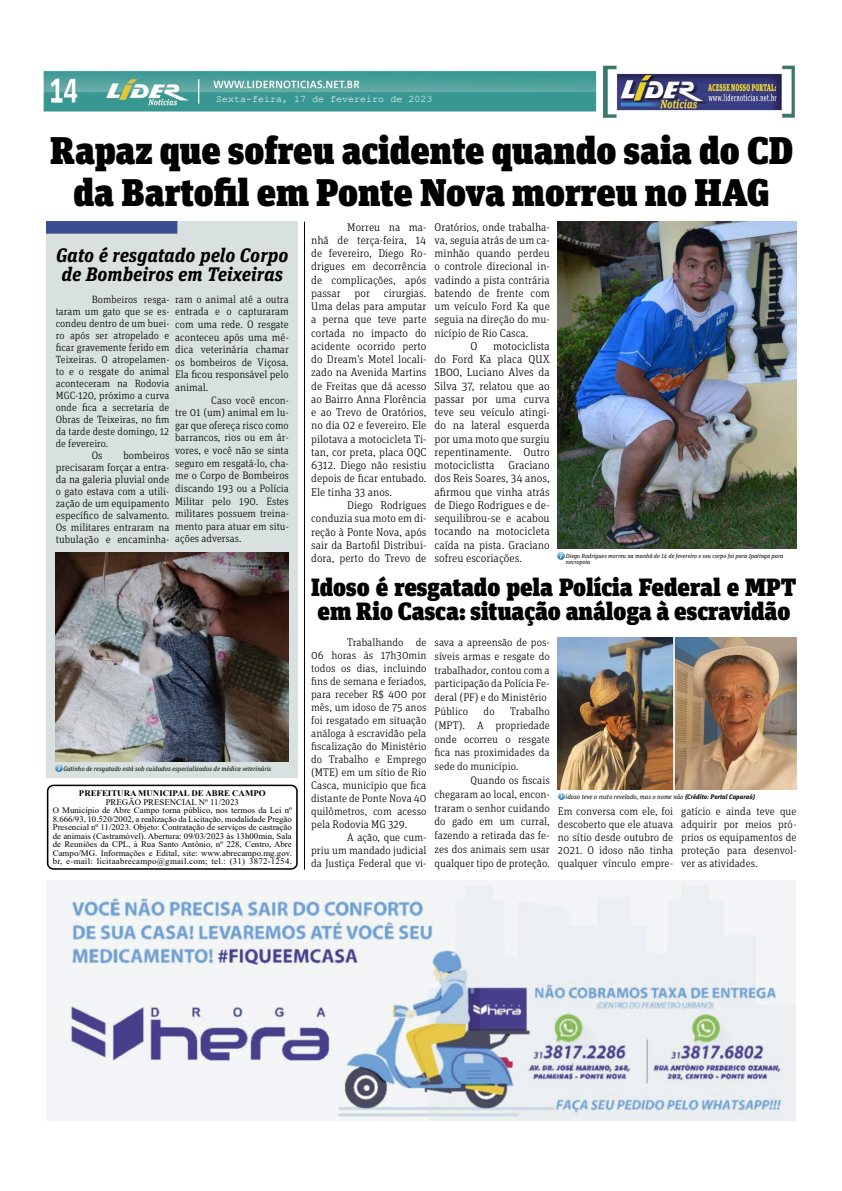
<style>
.page{position:relative;width:842px;height:1191px;background:#fff}
.page>*{position:absolute;margin:0;border:0;box-sizing:border-box;transform-origin:0 0}
.t1{font:900 38.5px/42px "Unit Slab Pro";color:#000;text-align:center}
.t2{font:900 25px/24px "Unit Slab Pro";color:#000}
.t3{font:italic 700 19.5px/19px "Unit Slab Pro";color:#000}
.t4{font:300 11.5px/13.2px "Unit Slab Pro";color:#000;text-align:justify}
.t5{font:300 11.3px/13.3px "Unit Slab Pro";color:#000;text-align:justify}
.t6{font:300 11px/13px "Unit Slab Pro";color:#000;text-align:justify}
.t7{font:300 10.8px/12px "Unit Slab Pro";color:#000;text-align:justify}
.t8{font:300 10.7px/12.6px "Unit Slab Pro";color:#000;text-align:justify}
.t9{font:300 10.5px/12px "Unit Slab Pro";color:#000;text-align:justify}
.t10{font:10px "Courier New";color:#fff}
.t11{font:8.5px/8.5px "Times New Roman";color:#000;text-align:center;scale:1.04 1}
.t12{font:700 8.5px "Times New Roman";color:#000;scale:1.04 1}
.t13{font:italic 6.5px "Unit Slab Pro";color:#000}
.t14{font:italic 6px/6px "Unit Slab Pro";color:#000}
.s1{font-weight:700}
</style>
<div class="page">
<img style="left:44px;top:66px;width:751px;height:52px">
<hr style="left:304px;top:222px;width:1px;height:647px;background:#000">
<img style="left:47px;top:880px;width:749px;height:240px">
<svg style="left:558px;top:553px;width:7px;height:6px"></svg>
<img style="left:558px;top:222px;width:238px;height:326px">
<div style="left:47px;top:222px;width:251px;height:555px;background:#d8e1df"></div>
<svg style="left:56px;top:765px;width:6px;height:6px"></svg>
<svg style="left:558px;top:793px;width:6px;height:6px"></svg>
<img style="left:56px;top:553px;width:233px;height:208px">
<div style="left:47px;top:784px;width:251px;height:85px;border:2px solid #000;border-radius:6px"></div>
<img style="left:558px;top:637px;width:238px;height:152px">
<p class="t10" style="left:216px;top:93px;width:218px">Sexta-feira, 17 de fevereiro de 2023</p>
<h1 class="t1" style="left:50px;top:127px;width:744px">Rapaz que sofreu acidente quando saia do CD da Bartofil em Ponte Nova morreu no HAG</h1>
<p class="t5" style="left:311px;top:220px;width:117px;text-indent:36px">Morreu na ma&shy;nhã de terça-feira, 14 de fevereiro, Diego Ro&shy;drigues em decorrência de complicações, após passar por cirurgias.<br>Uma delas para amputar a perna que teve parte cortada no impacto do acidente ocorrido perto do Dream’s Motel locali&shy;zado na Avenida Martins de Freitas que dá acesso ao Bairro Anna Florência e ao Trevo de Oratórios, no dia 02 e fevereiro. Ele pilotava a motocicleta Ti&shy;tan, cor preta, placa OQC 6312. Diego não resistiu depois de ficar entubado.<br>Ele tinha 33 anos.</p>
<p class="t5" style="left:311px;top:498px;width:117px;text-indent:36px">Diego Rodrigues conduzia sua moto em di&shy;reção à Ponte Nova, após sair da Bartofil Distribui&shy;dora, perto do Trevo de</p>
<p class="t5" style="left:435px;top:220px;width:117px">Oratórios, onde trabalha&shy;va, seguia atrás de um ca&shy;minhão quando perdeu o controle direcional in&shy;vadindo a pista contrária batendo de frente com um veículo Ford Ka que seguia na direção do mu&shy;nicípio de Rio Casca.</p>
<p class="t4" style="left:471px;top:339px;width:8px">O</p>
<h3 class="t3" style="left:56px;top:245px;width:234px">Gato é resgatado pelo Corpo de Bombeiros em Teixeiras</h3>
<p class="t9" style="left:56px;top:293px;width:115px;text-indent:36px">Bombeiros resga&shy;taram um gato que se es&shy;condeu dentro de um buei&shy;ro após ser atropelado e ficar gravemente ferido em Teixeiras. O atropelamen&shy;to e o resgate do animal aconteceram na Rodovia MGC-120, próximo a curva onde fica a secretaria de Obras de Teixeiras, no fim da tarde deste domingo, 12 de fevereiro.</p>
<p class="t7" style="left:92px;top:448px;width:12px">Os</p>
<p class="t7" style="left:175px;top:292px;width:115px;line-height:12.6px">ram o animal até a outra entrada e o capturaram com uma rede. O resgate aconteceu após uma mé&shy;dica veterinária chamar os bombeiros de Viçosa.<br>Ela ficou responsável pelo animal.</p>
<p class="t8" style="left:175px;top:393px;width:115px;text-indent:36px">Caso você encon&shy;tre 01 (um) animal em lu&shy;gar que ofereça risco como barrancos, rios ou em ár&shy;vores, e você não se sinta seguro em resgatá-lo, cha&shy;me o Corpo de Bombeiros discando 193 ou a Polícia Militar pelo 190. Estes militares possuem treina&shy;mento para atuar em situ&shy;ações adversas.</p>
<p class="t4" style="left:435px;top:339px;width:117px;text-indent:59px">motociclista do Ford Ka placa QUX 1B00, Luciano Alves da Silva 37, relatou que ao passar por uma curva teve seu veículo atingi&shy;do na lateral esquerda por uma moto que surgiu repentinamente. Outro motociclistta Graciano dos Reis Soares, 34 anos, afirmou que vinha atrás de Diego Rodrigues e de&shy;sequilibrou-se e acabou tocando na motocicleta caída na pista. Graciano sofreu escoriações.</p>
<p class="t7" style="left:56px;top:448px;width:115px;text-indent:68px">bombeiros precisaram forçar a entra&shy;da na galeria pluvial onde o gato estava com a utili&shy;zação de um equipamento específico de salvamento.<br>Os militares entraram na tubulação e encaminha-</p>
<p class="t14" style="left:566px;top:552px;width:219px">Diego Rodrigues morreu na manhã de 14 de fevereiro e seu corpo foi para Ipatinga para necropsia</p>
<p class="t13" style="left:63px;top:764px;width:209px">Gatinho de resgatado está sob cuidados especializados de médica veterináris</p>
<p class="t12" style="left:79px;top:787px;width:181px">PREFEITURA MUNICIPAL DE ABRE CAMPO</p>
<p class="t11" style="left:53px;top:797px;width:231px">PREGÃO PRESENCIAL Nº 11/2023<br>O Município de Abre Campo torna público, nos termos da Lei nº 8.666/93, 10.520/2002, a realização da Licitação, modalidade Pregão Presencial nº 11/2023. Objeto: Contratação de serviços de castração de animais (Castramóvel). Abertura: 09/03/2023 às 13h00min, Sala de Reuniões da CPL, à Rua Santo Antônio, nº 228, Centro, Abre Campo/MG. Informações e Edital, site: www.abrecampo.mg.gov. br, e-mail: licitaabrecampo@gmail.com; tel.: (31) 3872-1254.</p>
<h2 class="t2" style="left:311px;top:574px;width:487px">Idoso é resgatado pela Polícia Federal e MPT em Rio Casca: situação análoga à escravidão</h2>
<p class="t6" style="left:311px;top:635px;width:117px;text-indent:36px">Trabalhando de 06 horas às 17h30min todos os dias, incluindo fins de semana e feriados, para receber R$ 400 por mês, um idoso de 75 anos foi resgatado em situação análoga à escravidão pela fiscalização do Ministério do Trabalho e Emprego (MTE) em um sítio de Rio Casca, município que fica distante de Ponte Nova 40 quilômetros, com acesso pela Rodovia MG 329.</p>
<p class="t6" style="left:311px;top:830px;width:117px;text-indent:36px">A ação, que cum&shy;priu um mandado judicial da Justiça Federal que vi-</p>
<p class="t6" style="left:435px;top:635px;width:117px;line-height:13.8px;text-align:left">sava a apreensão de pos&shy;síveis armas e resgate do trabalhador, contou com a participação da Polícia Fe&shy;deral (PF) e do Ministério<br>Público</p>
<p class="t6" style="left:435px;top:704px;width:117px;line-height:13.8px;text-indent:76px">Trabalho (MPT). A propriedade onde ocorreu o resgate fica nas proximidades da sede do município.</p>
<p class="t6" style="left:435px;top:773px;width:117px;line-height:13.8px;text-indent:36px">Quando os fiscais chegaram ao local, encon&shy;traram o senhor cuidando do gado em um curral, fazendo a retirada das fe&shy;zes dos animais sem usar qualquer tipo de proteção.</p>
<p class="t6" style="left:484px;top:704px;width:13px">do</p>
<p class="t13" style="left:566px;top:792px;width:191px">idoso teve o rosto revelado, mas o nome não <span class="s1">(Crédito: Portal Caparaó)</span></p>
<p class="t6" style="left:558px;top:804px;width:117px">Em conversa com ele, foi descoberto que ele atuava no sítio desde outubro de 2021. O idoso não tinha qualquer vínculo empre-</p>
<p class="t6" style="left:681px;top:804px;width:117px">gatício e ainda teve que adquirir por meios pró&shy;prios os equipamentos de proteção para desenvol&shy;ver as atividades.</p>
</div>
